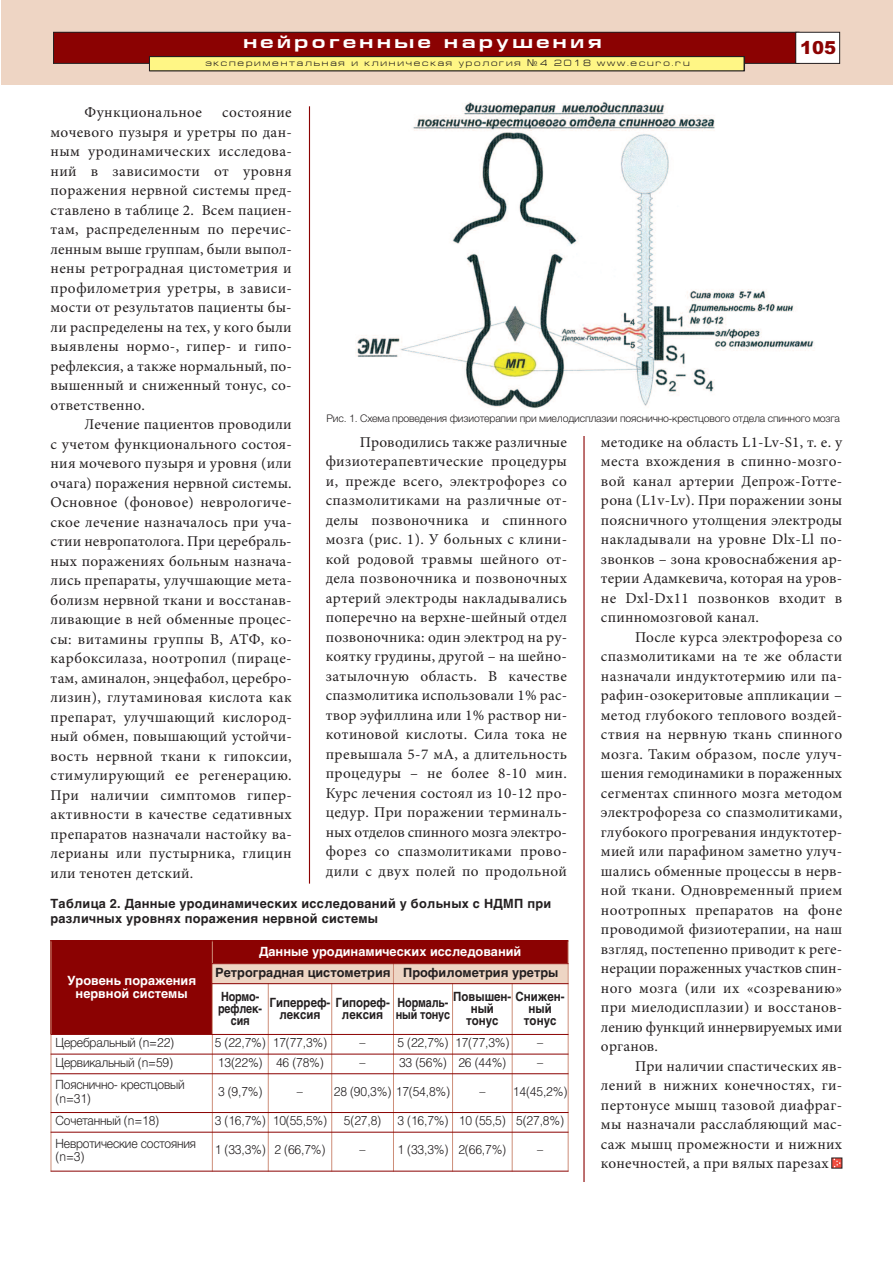
<style>
.page{position:relative;width:893px;height:1263px;background:#fff}
.page>*{position:absolute;margin:0;border:0;box-sizing:border-box;transform-origin:0 0}
.t1{font:700 18px "Europe Ext";letter-spacing:.2em;color:#fff}
.t2{font:900 18px "Arial";color:#8b0202}
.t3{font:15px/19.5px "Minion Pro";letter-spacing:.02em;color:#231f20;text-align:justify}
.t4{font:300 12.75px/13.5px "Helvetica";letter-spacing:-.015em;color:#231f20;scale:.95 1}
.t5{font:700 12.75px/15px "Helvetica";letter-spacing:.02em;color:#231f20}
.t6{font:700 12.75px/13.5px "Helvetica";color:#fff;text-align:center}
.t7{font:700 12.75px/12px "Helvetica";color:#231f20;scale:.9 1}
.t8{font:700 12.75px/23.4px "Helvetica";color:#231f20}
.t9{font:700 12.75px/12px "Helvetica";color:#231f20;text-align:center;scale:.85 1}
.t10{font:300 10.5px "Helvetica";letter-spacing:-.015em;color:#231f20}
.t11{font:9px "Europe Ext Normal";letter-spacing:.2em;color:#231f20}
.s1{font-family:"Europe"}
</style>
<div class="page">
<div style="left:1px;top:0;width:892px;height:85px;background:#eed5c4"></div>
<div style="left:54px;top:33px;width:745px;height:30px;background:#8b0202"></div>
<div style="left:53px;top:32px;width:746px;height:32px;border:1px solid #231f20"></div>
<div style="left:796px;top:33px;width:43px;height:30px;background:#fff"></div>
<div style="left:795px;top:32px;width:45px;height:32px;border:1px solid #231f20"></div>
<div style="left:150px;top:57px;width:594px;height:13px;background:#fff685"></div>
<div style="left:149px;top:56px;width:595px;height:15px;border:1px solid #231f20"></div>
<hr style="left:309px;top:106px;width:1px;height:778px;background:#8b0202">
<hr style="left:583px;top:106px;width:2px;height:1076px;background:#8b0202">
<div style="left:831px;top:1158px;width:11px;height:10px;border:1px solid #231f20"></div>
<svg style="left:832px;top:1157px;width:10px;height:11px"></svg>
<div style="left:329px;top:101px;width:513px;height:335px;background:#fff"></div>
<img style="left:356px;top:101px;width:458px;height:307px">
<div style="left:51px;top:940px;width:161px;height:94px;background:#8b0202"></div>
<div style="left:212px;top:940px;width:356px;height:24px;background:#8b0202"></div>
<div style="left:212px;top:964px;width:181px;height:20px;background:#eed5c4"></div>
<div style="left:393px;top:964px;width:175px;height:20px;background:#eed5c4"></div>
<hr style="left:51px;top:940px;width:1px;height:231px;background:#cd8d78">
<hr style="left:212px;top:940px;width:1px;height:231px;background:#cd8d78">
<hr style="left:268px;top:983px;width:1px;height:188px;background:#cd8d78">
<hr style="left:331px;top:983px;width:1px;height:188px;background:#cd8d78">
<hr style="left:393px;top:963px;width:1px;height:208px;background:#cd8d78">
<hr style="left:452px;top:983px;width:1px;height:188px;background:#cd8d78">
<hr style="left:512px;top:983px;width:1px;height:188px;background:#cd8d78">
<hr style="left:568px;top:940px;width:1px;height:231px;background:#cd8d78">
<hr style="left:51px;top:940px;width:517px;height:1px;background:#8b0202">
<hr style="left:212px;top:963px;width:356px;height:1px;background:#8b0202">
<hr style="left:212px;top:983px;width:356px;height:1px;background:#8b0202">
<hr style="left:51px;top:1034px;width:517px;height:1px;background:#8b0202">
<hr style="left:51px;top:1054px;width:517px;height:1px;background:#8b0202">
<hr style="left:51px;top:1073px;width:517px;height:1px;background:#8b0202">
<hr style="left:51px;top:1112px;width:517px;height:1px;background:#8b0202">
<hr style="left:51px;top:1132px;width:517px;height:1px;background:#8b0202">
<hr style="left:51px;top:1171px;width:517px;height:1px;background:#8b0202">
<p class="t1" style="left:243px;top:31px;width:360px">нейрогенные нарушения</p>
<p class="t2" style="left:800px;top:37px;width:38px">105</p>
<p class="t11" style="left:205px;top:57px;width:486px">экспериментальная и клиническая урология <span class="s1">¹</span>4 2018 www.ecuro.ru</p>
<p class="t11" style="left:207px;top:58px;width:486px">экспериментальная и клиническая урология <span class="s1">¹</span>2 2018 www.ecuro.ru</p>
<p class="t3" style="left:85px;top:104px;width:119px">Функциональное</p>
<p class="t3" style="left:51px;top:104px;width:243px;text-indent:171px">состояние мочевого пузыря и уретры по дан&shy;ным уродинамических исследова&shy;ний в зависимости от уровня поражения нервной системы пред&shy;ставлено в таблице 2. Всем пациен&shy;там, распределенным по перечис&shy;ленным выше группам, были выпол&shy;нены ретроградная цистометрия и профилометрия уретры, в зависи&shy;мости от результатов пациенты бы&shy;ли распределены на тех, у кого были выявлены нормо-, гипер- и гипо&shy;рефлексия, а также нормальный, по&shy;вышенный и сниженный тонус, со&shy;ответственно.</p>
<p class="t3" style="left:51px;top:416px;width:243px;text-indent:34px">Лечение пациентов проводили с учетом функционального состоя&shy;ния мочевого пузыря и уровня (или очага) поражения нервной системы.<br>Основное (фоновое) неврологиче&shy;ское лечение назначалось при уча&shy;стии невропатолога. При церебраль&shy;ных поражениях больным назнача&shy;лись препараты, улучшающие мета&shy;болизм нервной ткани и восстанав&shy;ливающие в ней обменные процес&shy;сы: витамины группы В, АТФ, ко&shy;карбоксилаза, ноотропил (пираце&shy;там, аминалон, энцефабол, церебро&shy;лизин), глутаминовая кислота как препарат, улучшающий кислород&shy;ный обмен, повышающий устойчи&shy;вость нервной ткани к гипоксии, стимулирующий ее регенерацию.<br>При наличии симптомов гипер&shy;активности в качестве седативных препаратов назначали настойку ва&shy;лерианы или пустырника, глицин или тенотен детский.</p>
<p class="t10" style="left:326px;top:409px;width:515px">Рис. 1. Схема проведения физиотерапии при миелодисплазии пояснично-крестцового отдела спинного мозга</p>
<p class="t3" style="left:326px;top:434px;width:243px;text-indent:34px">Проводились также различные физиотерапевтические процедуры и, прежде всего, электрофорез со спазмолитиками на различные от&shy;делы позвоночника и спинного мозга (рис. 1). У больных с клини&shy;кой родовой травмы шейного от&shy;дела позвоночника и позвоночных артерий электроды накладывались поперечно на верхне-шейный отдел позвоночника: один электрод на ру&shy;коятку грудины, другой – на шейно&shy;затылочную область. В качестве спазмолитика использовали 1% рас&shy;твор эуфиллина или 1% раствор ни&shy;котиновой кислоты. Сила тока не превышала 5-7 мА, а длительность процедуры – не более 8-10 мин.<br>Курс лечения состоял из 10-12 про&shy;цедур. При поражении терминаль&shy;ных отделов спинного мозга электро&shy;форез со спазмолитиками прово&shy;дили с двух полей по продольной</p>
<p class="t3" style="left:601px;top:434px;width:243px">методике на область L1-Lv-S1, т. е. у места вхождения в спинно-мозго&shy;вой канал артерии Депрож-Готте&shy;рона (L1v-Lv). При поражении зоны поясничного утолщения электроды накладывали на уровне Dlx-Ll по&shy;звонков – зона кровоснабжения ар&shy;терии Адамкевича, которая на уров&shy;не Dxl-Dx11 позвонков входит в спинномозговой канал.</p>
<p class="t3" style="left:601px;top:629px;width:243px;text-indent:34px">После курса электрофореза со спазмолитиками на те же области назначали индуктотермию или па&shy;рафин-озокеритовые аппликации – метод глубокого теплового воздей&shy;ствия на нервную ткань спинного мозга. Таким образом, после улуч&shy;шения гемодинамики в пораженных сегментах спинного мозга методом электрофореза со спазмолитиками, глубокого прогревания индуктотер&shy;мией или парафином заметно улуч&shy;шались обменные процессы в нерв&shy;ной ткани. Одновременный прием ноотропных препаратов на фоне проводимой физиотерапии, на наш взгляд, постепенно приводит к реге&shy;нерации пораженных участков спин&shy;ного мозга (или их «созреванию» при миелодисплазии) и восстанов&shy;лению функций иннервируемых ими органов.</p>
<p class="t3" style="left:601px;top:1058px;width:243px;text-indent:34px">При наличии спастических яв&shy;лений в нижних конечностях, ги&shy;пертонусе мышц тазовой диафраг&shy;мы назначали расслабляющий мас&shy;саж мышц промежности и нижних конечностей, а при вялых парезах</p>
<p class="t5" style="left:51px;top:896px;width:502px">Таблица 2. Данные уродинамических исследований у больных с НДМП при различных уровнях поражения нервной системы</p>
<p class="t6" style="left:259px;top:945px;width:264px">Данные уродинамических исследований</p>
<p class="t8" style="left:221px;top:961px;width:339px;text-indent:-6px">Ретроградная цистометрия Профилометрия уретры<br>Нормо-</p>
<p class="t9" style="left:218px;top:1002px;width:53px">рефлек&shy;сия</p>
<p class="t7" style="left:279px;top:996px;width:124px;text-indent:-10px">Гиперреф- Гипореф&shy;лексия</p>
<p class="t6" style="left:67px;top:973px;width:131px">Уровень поражения нервной системы</p>
<p class="t7" style="left:453px;top:990px;width:125px">Повышен- Снижен-</p>
<p class="t7" style="left:471px;top:1002px;width:27px">ный</p>
<p class="t7" style="left:466px;top:1014px;width:38px">тонус</p>
<p class="t9" style="left:396px;top:996px;width:65px;text-align:left">Нормаль&shy;ный тонус</p>
<p class="t7" style="left:524px;top:1002px;width:38px;text-align:center">ный тонус</p>
<p class="t7" style="left:342px;top:1008px;width:47px">лексия</p>
<p class="t4" style="left:56px;top:1035px;width:126px">Церебральный (n=22)</p>
<p class="t4" style="left:215px;top:1035px;width:120px">5 (22,7%) 17(77,3%)</p>
<p class="t4" style="left:360px;top:1035px;width:8px">–</p>
<p class="t4" style="left:397px;top:1035px;width:119px">5 (22,7%) 17(77,3%)</p>
<p class="t4" style="left:537px;top:1035px;width:8px">–</p>
<p class="t4" style="left:56px;top:1054px;width:125px">Цервикальный (n=59)</p>
<p class="t4" style="left:218px;top:1054px;width:113px">13(22%) 46 (78%)</p>
<p class="t4" style="left:360px;top:1054px;width:8px">–</p>
<p class="t4" style="left:399px;top:1054px;width:114px">33 (56%) 26 (44%)</p>
<p class="t4" style="left:537px;top:1054px;width:8px">–</p>
<p class="t4" style="left:56px;top:1077px;width:137px">Пояснично- крестцовый (n=31)</p>
<p class="t4" style="left:218px;top:1084px;width:48px">3 (9,7%)</p>
<p class="t4" style="left:297px;top:1084px;width:8px">–</p>
<p class="t4" style="left:334px;top:1084px;width:124px">28 (90,3%) 17(54,8%)</p>
<p class="t4" style="left:479px;top:1084px;width:94px">– 14(45,2%)</p>
<p class="t4" style="left:56px;top:1113px;width:111px">Сочетанный (n=18)</p>
<p class="t4" style="left:215px;top:1113px;width:120px">3 (16,7%) 10(55,5%)</p>
<p class="t4" style="left:344px;top:1113px;width:41px">5(27,8)</p>
<p class="t4" style="left:397px;top:1113px;width:177px">3 (16,7%) 10 (55,5) 5(27,8%)</p>
<p class="t4" style="left:56px;top:1135px;width:149px">Невротические состояния (n=3)</p>
<p class="t4" style="left:215px;top:1142px;width:118px">1 (33,3%) 2 (66,7%)</p>
<p class="t4" style="left:360px;top:1142px;width:8px">–</p>
<p class="t4" style="left:397px;top:1142px;width:116px">1 (33,3%) 2(66,7%)</p>
<p class="t4" style="left:537px;top:1142px;width:8px">–</p>
</div>
